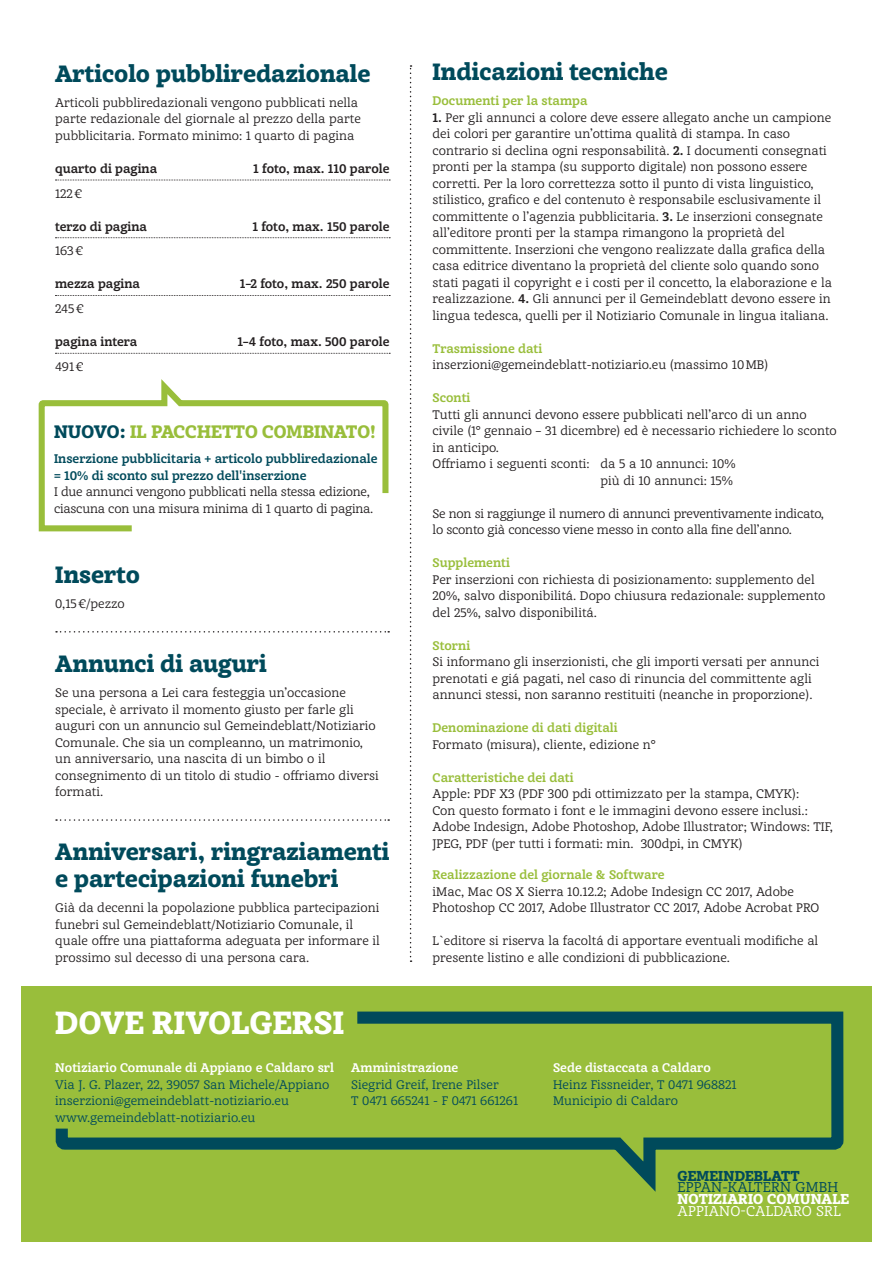
<style>
.page{position:relative;width:893px;height:1263px;background:#fff}
.page>*{position:absolute;margin:0;border:0;box-sizing:border-box;transform-origin:0 0}
.t1{font:900 30.6px "Achille IIFY";letter-spacing:.01em;color:#fff}
.t2{font:900 22.5px/27px "Achille IIFY";color:#004a5b}
.t3{font:900 17.25px "Achille IIFY";letter-spacing:-.005em;color:#99be3b}
.t4{font:900 13.8px "Achille IIFY";letter-spacing:.01em;color:#fff}
.t5{font:13.8px "Achille IIFY";letter-spacing:.01em;color:#fff}
.t6{font:13.8px "Achille IIFY";letter-spacing:.01em;color:#004a5b}
.t7{font:900 13.8px "Achille IIFY";letter-spacing:.01em;color:#004a5b}
.t8{font:12px/16.5px "Achille IIFY";color:#231f20}
.t9{font:12px/16.5px "Achille IIFY";letter-spacing:-.02em;color:#231f20}
.t10{font:12px/16.5px "Achille IIFY";color:#004a5b}
.t11{font:700 12px "Achille IIFY";color:#99be3b}
.t12{font:700 12px "Achille IIFY";color:#231f20}
.t13{font:700 12px/16.5px "Achille IIFY";color:#004a5b}
.t14{font:700 12px "Achille IIFY";color:#fff}
.s1{color:#004a5b}
.s2{font-weight:700}
</style>
<div class="page">
<div style="left:21px;top:986px;width:851px;height:256px;background:#99be3b"></div>
<svg style="left:410px;top:65px;width:2px;height:897px"></svg>
<svg style="left:56px;top:631px;width:333px;height:1px"></svg>
<svg style="left:56px;top:819px;width:333px;height:2px"></svg>
<svg style="left:55px;top:1011px;width:789px;height:181px"></svg>
<svg style="left:55px;top:180px;width:335px;height:1px"></svg>
<svg style="left:55px;top:237px;width:335px;height:1px"></svg>
<svg style="left:55px;top:295px;width:335px;height:1px"></svg>
<svg style="left:55px;top:353px;width:335px;height:1px"></svg>
<svg style="left:38px;top:379px;width:351px;height:153px"></svg>
<h2 class="t2" style="left:55px;top:60px;width:317px">Articolo pubbliredazionale</h2>
<p class="t8" style="left:55px;top:94px;width:307px">Articoli pubbliredazionali vengono pubblicati nella parte redazionale del giornale al prezzo della parte pubblicitaria. Formato minimo: 1 quarto di pagina</p>
<p class="t12" style="left:55px;top:160px;width:104px">quarto di pagina</p>
<p class="t12" style="left:253px;top:160px;width:138px">1 foto, max. 110 parole</p>
<p class="t8" style="left:55px;top:185px;width:28px">122€</p>
<p class="t12" style="left:55px;top:218px;width:94px">terzo di pagina</p>
<p class="t12" style="left:252px;top:218px;width:139px">1 foto, max. 150 parole</p>
<p class="t8" style="left:55px;top:242px;width:29px">163€</p>
<p class="t12" style="left:55px;top:276px;width:87px">mezza pagina</p>
<p class="t12" style="left:240px;top:276px;width:151px">1–2 foto, max. 250 parole</p>
<p class="t8" style="left:55px;top:300px;width:30px">245€</p>
<p class="t12" style="left:55px;top:333px;width:84px">pagina intera</p>
<p class="t12" style="left:237px;top:333px;width:154px">1–4 foto, max. 500 parole</p>
<p class="t8" style="left:55px;top:358px;width:30px">491€</p>
<h3 class="t3" style="left:54px;top:420px;width:323px"><span class="s1">NUOVO:</span> IL PACCHETTO COMBINATO!</h3>
<p class="t13" style="left:54px;top:451px;width:325px">Inserzione pubblicitaria + articolo pubbliredazionale = 10% di sconto sul prezzo dell'inserzione</p>
<p class="t9" style="left:54px;top:483px;width:321px">I due annunci vengono pubblicati nella stessa edizione, ciascuna con una misura minima di 1 quarto di pagina.</p>
<h2 class="t2" style="left:55px;top:561px;width:86px">Inserto</h2>
<p class="t8" style="left:55px;top:595px;width:71px">0,15€/pezzo</p>
<h2 class="t2" style="left:55px;top:650px;width:213px">Annunci di auguri</h2>
<p class="t8" style="left:55px;top:684px;width:325px">Se una persona a Lei cara festeggia un’occasione speciale, è arrivato il momento giusto per farle gli auguri con un annuncio sul Gemeindeblatt/Notiziario Comunale. Che sia un compleanno, un matrimonio, un anniversario, una nascita di un bimbo o il consegnimento di un titolo di studio - offriamo diversi formati.</p>
<h2 class="t2" style="left:55px;top:839px;width:336px">Anniversari, ringraziamenti e partecipazioni funebri</h2>
<p class="t8" style="left:55px;top:899px;width:326px">Già da decenni la popolazione pubblica partecipazioni funebri sul Gemeindeblatt/Notiziario Comunale, il quale offre una piattaforma adeguata per informare il prossimo sul decesso di una persona cara.</p>
<h1 class="t1" style="left:55px;top:1001px;width:290px">DOVE RIVOLGERSI</h1>
<h2 class="t2" style="left:433px;top:59px;width:237px">Indicazioni tecniche</h2>
<p class="t11" style="left:433px;top:93px;width:157px">Documenti per la stampa</p>
<p class="t8" style="left:433px;top:109px;width:401px"><span class="s2">1.</span> Per gli annunci a colore deve essere allegato anche un campione dei colori per garantire un’ottima qualità di stampa. In caso contrario si declina ogni responsabilità. <span class="s2">2.</span> I documenti consegnati pronti per la stampa (su supporto digitale) non possono essere corretti. Per la loro correttezza sotto il punto di vista linguistico, stilistico, grafico e del contenuto è responsabile esclusivamente il committente o l’agenzia pubblicitaria. <span class="s2">3.</span> Le inserzioni consegnate all’editore pronti per la stampa rimangono la proprietà del committente. Inserzioni che vengono realizzate dalla grafica della casa editrice diventano la proprietà del cliente solo quando sono stati pagati il copyright e i costi per il concetto, la elaborazione e la realizzazione. <span class="s2">4.</span> Gli annunci per il Gemeindeblatt devono essere in lingua tedesca, quelli per il Notiziario Comunale in lingua italiana.</p>
<p class="t11" style="left:433px;top:340px;width:111px">Trasmissione dati</p>
<p class="t8" style="left:433px;top:356px;width:337px">inserzioni@gemeindeblatt-notiziario.eu (massimo 10MB)</p>
<p class="t11" style="left:433px;top:390px;width:39px">Sconti</p>
<p class="t8" style="left:433px;top:406px;width:375px">Tutti gli annunci devono essere pubblicati nell’arco di un anno</p>
<p class="t8" style="left:433px;top:422px;width:406px">civile (1° gennaio – 31 dicembre) ed è necessario richiedere lo sconto</p>
<p class="t8" style="left:433px;top:439px;width:68px">in anticipo.</p>
<p class="t8" style="left:433px;top:455px;width:304px">Offriamo i seguenti sconti: da 5 a 10 annunci: 10%</p>
<p class="t8" style="left:601px;top:472px;width:134px">più di 10 annunci: 15%</p>
<p class="t9" style="left:433px;top:505px;width:393px">Se non si raggiunge il numero di annunci preventivamente indicato, lo sconto già concesso viene messo in conto alla fine dell’anno.</p>
<p class="t11" style="left:433px;top:555px;width:79px">Supplementi</p>
<p class="t8" style="left:433px;top:571px;width:394px">Per inserzioni con richiesta di posizionamento: supplemento del<br>20%, salvo disponibilitá. Dopo chiusura redazionale: supplemento del 25%, salvo disponibilitá.</p>
<p class="t11" style="left:433px;top:637px;width:39px">Storni</p>
<p class="t8" style="left:433px;top:653px;width:388px">Si informano gli inserzionisti, che gli importi versati per annunci prenotati e giá pagati, nel caso di rinuncia del committente agli annunci stessi, non saranno restituiti (neanche in proporzione).</p>
<p class="t11" style="left:433px;top:720px;width:187px">Denominazione di dati digitali</p>
<p class="t8" style="left:433px;top:736px;width:225px">Formato (misura), cliente, edizione n°</p>
<p class="t11" style="left:433px;top:769px;width:142px">Caratteristiche dei dati</p>
<p class="t8" style="left:433px;top:785px;width:402px">Apple: PDF X3 (PDF 300 pdi ottimizzato per la stampa, CMYK):<br>Con questo formato i font e le immagini devono essere inclusi.:<br>Adobe Indesign, Adobe Photoshop, Adobe Illustrator; Windows: TIF, JPEG, PDF (per tutti i formati: min. 300dpi, in CMYK)</p>
<p class="t11" style="left:433px;top:867px;width:234px">Realizzazione del giornale &amp; Software</p>
<p class="t8" style="left:433px;top:883px;width:388px">iMac, Mac OS X Sierra 10.12.2; Adobe Indesign CC 2017, Adobe<br>Photoshop CC 2017, Adobe Illustrator CC 2017, Adobe Acrobat PRO</p>
<p class="t8" style="left:433px;top:932px;width:387px">L`editore si riserva la facoltá di apportare eventuali modifiche al presente listino e alle condizioni di pubblicazione.</p>
<p class="t14" style="left:55px;top:1059px;width:280px">Notiziario Comunale di Appiano e Caldaro srl</p>
<p class="t10" style="left:55px;top:1076px;width:276px">Via J. G. Plazer, 22, 39057 San Michele/Appiano inserzioni@gemeindeblatt-notiziario.eu www.gemeindeblatt-notiziario.eu</p>
<p class="t14" style="left:351px;top:1059px;width:109px">Amministrazione</p>
<p class="t10" style="left:351px;top:1076px;width:168px">Siegrid Greif, Irene Pilser<br>T 0471 665241 - F 0471 661261</p>
<p class="t14" style="left:553px;top:1059px;width:159px">Sede distaccata a Caldaro</p>
<p class="t10" style="left:553px;top:1076px;width:185px">Heinz Fissneider, T 0471 968821<br>Municipio di Caldaro</p>
<p class="t7" style="left:677px;top:1166px;width:124px">GEMEINDEBLATT</p>
<p class="t4" style="left:677px;top:1189px;width:173px">NOTIZIARIO COMUNALE</p>
<p class="t6" style="left:677px;top:1178px;width:162px">EPPAN-KALTERN GMBH</p>
<p class="t5" style="left:677px;top:1201px;width:165px">APPIANO-CALDARO SRL</p>
</div>
